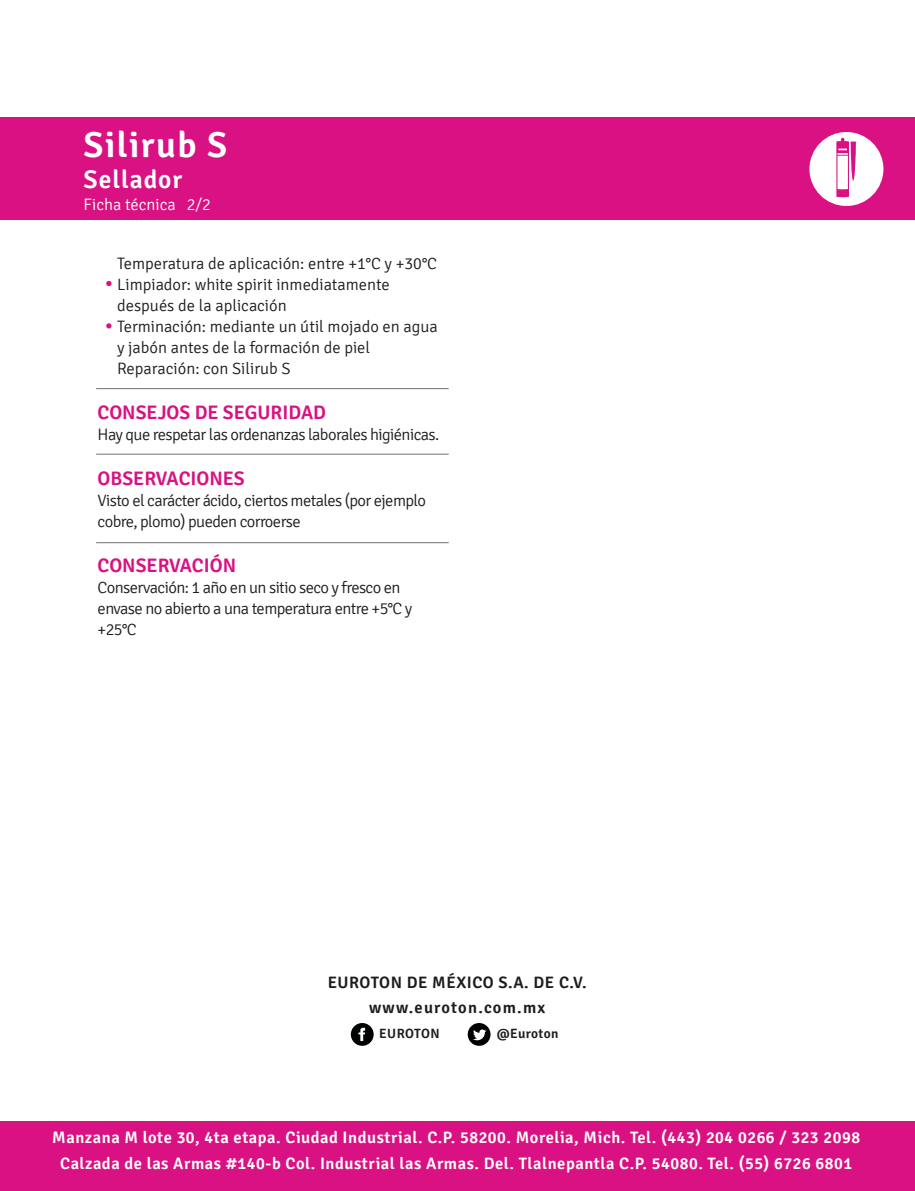
<style>
.page{position:relative;width:915px;height:1191px;background:#fff}
.page>*{position:absolute;margin:0;border:0;box-sizing:border-box;transform-origin:0 0}
.t1{font:600 36px "Signika";letter-spacing:.04em;color:#fff}
.t2{font:600 25.5px "Signika";letter-spacing:.04em;color:#fff}
.t3{font:600 19.5px "Signika";color:#d91182}
.t4{font:300 16.5px/21px "Signika";letter-spacing:-.03em;color:#1d1d1b}
.t5{font:300 16.5px/21px "Signika";color:#1d1d1b}
.t6{font:600 16.5px/25.5px "Signika";letter-spacing:.035em;color:#fff;text-align:center}
.t7{font:600 16.5px/25px "Signika";letter-spacing:.035em;color:#1d1d1b;text-align:center}
.t8{font:300 16.5px "Signika";color:#fff}
.t9{font:600 13.35px "Signika";letter-spacing:.025em;color:#1d1d1b}
</style>
<div class="page">
<svg style="left:106px;top:281px;width:5px;height:5px"></svg>
<svg style="left:106px;top:323px;width:5px;height:5px"></svg>
<svg style="left:351px;top:1023px;width:22px;height:22px"></svg>
<svg style="left:467px;top:1023px;width:23px;height:22px"></svg>
<div style="left:0;top:118px;width:914px;height:102px;background:#d91182"></div>
<hr style="left:96px;top:388px;width:352px;height:1px;background:#706f6f">
<hr style="left:96px;top:542px;width:352px;height:1px;background:#706f6f">
<hr style="left:96px;top:454px;width:352px;height:1px;background:#706f6f">
<div style="left:0;top:1121px;width:914px;height:70px;background:#d91182"></div>
<div style="left:809px;top:132px;width:74px;height:74px;background:#fff;border-radius:50%"></div>
<svg style="left:836px;top:138px;width:20px;height:59px"></svg>
<h1 class="t1" style="left:84px;top:124px;width:145px">Silirub S</h1>
<h2 class="t2" style="left:84px;top:164px;width:100px">Sellador</h2>
<p class="t8" style="left:84px;top:196px;width:129px">Ficha técnica 2/2</p>
<p class="t5" style="left:117px;top:253px;width:322px">Temperatura de aplicación: entre +1°C y +30°C Limpiador: white spirit inmediatamente después de la aplicación<br>Terminación: mediante un útil mojado en agua y jabón antes de la formación de piel Reparación: con Silirub S</p>
<p class="t3" style="left:98px;top:401px;width:230px">CONSEJOS DE SEGURIDAD</p>
<p class="t4" style="left:98px;top:424px;width:343px">Hay que respetar las ordenanzas laborales higiénicas.</p>
<p class="t3" style="left:98px;top:467px;width:149px">OBSERVACIONES</p>
<p class="t4" style="left:98px;top:490px;width:330px">Visto el carácter ácido, ciertos metales (por ejemplo cobre, plomo) pueden corroerse</p>
<p class="t3" style="left:98px;top:554px;width:140px">CONSERVACIÓN</p>
<p class="t4" style="left:98px;top:577px;width:316px">Conservación: 1 año en un sitio seco y fresco en envase no abierto a una temperatura entre +5°C y +25°C</p>
<p class="t7" style="left:327px;top:970px;width:260px">EUROTON DE MÉXICO S.A. DE C.V. www.euroton.com.mx</p>
<p class="t9" style="left:379px;top:1026px;width:62px">EUROTON</p>
<p class="t9" style="left:496px;top:1026px;width:63px">@Euroton</p>
<p class="t6" style="left:52px;top:1125px;width:809px">Manzana M lote 30, 4ta etapa. Ciudad Industrial. C.P. 58200. Morelia, Mich. Tel. (443) 204 0266 / 323 2098<br>Calzada de las Armas #140-b Col. Industrial las Armas. Del. Tlalnepantla C.P. 54080. Tel. (55) 6726 6801</p>
</div>
